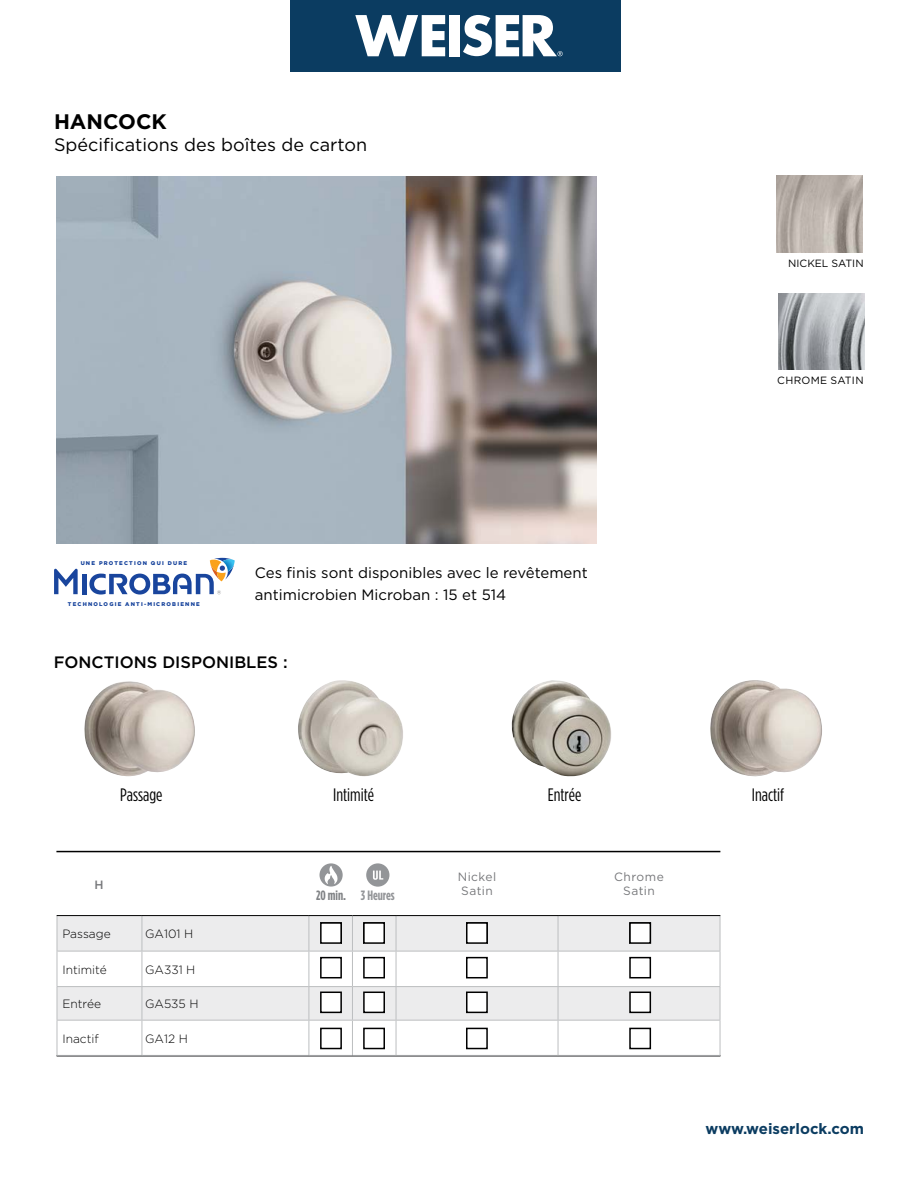
<style>
.page{position:relative;width:918px;height:1188px;background:#fff}
.page>*{position:absolute;margin:0;border:0;box-sizing:border-box;transform-origin:0 0}
.t1{font:700 21px "Gotham";color:#000}
.t2{font:18px "Gotham";color:#000}
.t3{font:18px "Gotham Condensed";color:#000}
.t4{font:500 16.5px "Gotham";color:#000}
.t5{font:15px/21.6px "Gotham";color:#000}
.t6{font:700 15px "Gotham";color:#0b3c61}
.t7{font:700 13.5px "Gotham Condensed";color:#939598}
.t8{font:300 12px "Gotham";color:#000}
.t9{font:12px/14.4px "Gotham";letter-spacing:.035em;color:#77787b}
.t10{font:500 12px "Gotham";color:#77787b}
.t11{font:10.5px "Gotham";color:#000}
.t12{font:10.5px "Gotham";letter-spacing:.03em;color:#000}
.t13{font:900 5.4px "Gotham";letter-spacing:.22em;color:#19459d}
.s1{color:#808285}
</style>
<div class="page">
<img style="left:56px;top:177px;width:540px;height:367px">
<div style="left:291px;top:0;width:330px;height:71px;background:#0b3c61"></div>
<svg style="left:355px;top:15px;width:90px;height:41px"></svg>
<div style="left:449px;top:15px;width:10px;height:41px;background:#fff"></div>
<svg style="left:463px;top:15px;width:100px;height:41px"></svg>
<hr style="left:82px;top:574px;width:4px;height:20px;background:#19459d">
<svg style="left:54px;top:569px;width:24px;height:25px"></svg>
<svg style="left:89px;top:558px;width:146px;height:37px"></svg>
<img style="left:778px;top:293px;width:87px;height:77px">
<img style="left:776px;top:175px;width:86px;height:77px">
<img style="left:84px;top:681px;width:111px;height:95px">
<img style="left:298px;top:680px;width:105px;height:97px">
<img style="left:511px;top:680px;width:100px;height:97px">
<img style="left:710px;top:680px;width:112px;height:97px">
<svg style="left:58px;top:916px;width:662px;height:35px;background:#eaeaeb"></svg>
<div style="left:58px;top:987px;width:662px;height:33px;background:#ececed"></div>
<hr style="left:57px;top:916px;width:1px;height:35px;background:#bcbec0">
<hr style="left:57px;top:951px;width:1px;height:35px;background:#bcbec0">
<hr style="left:142px;top:916px;width:1px;height:35px;background:#bcbec0">
<hr style="left:142px;top:951px;width:1px;height:35px;background:#bcbec0">
<hr style="left:309px;top:916px;width:1px;height:35px;background:#bcbec0">
<hr style="left:309px;top:951px;width:1px;height:35px;background:#bcbec0">
<hr style="left:352px;top:916px;width:1px;height:35px;background:#bcbec0">
<hr style="left:396px;top:916px;width:1px;height:35px;background:#bcbec0">
<hr style="left:558px;top:916px;width:1px;height:35px;background:#bcbec0">
<hr style="left:352px;top:951px;width:1px;height:35px;background:#bcbec0">
<hr style="left:396px;top:951px;width:1px;height:35px;background:#bcbec0">
<hr style="left:558px;top:951px;width:1px;height:35px;background:#bcbec0">
<hr style="left:720px;top:951px;width:1px;height:35px;background:#bcbec0">
<hr style="left:720px;top:916px;width:1px;height:35px;background:#bcbec0">
<hr style="left:57px;top:1021px;width:1px;height:34px;background:#bcbec0">
<hr style="left:142px;top:1021px;width:1px;height:34px;background:#bcbec0">
<hr style="left:309px;top:1021px;width:1px;height:34px;background:#bcbec0">
<hr style="left:352px;top:1021px;width:1px;height:34px;background:#bcbec0">
<hr style="left:396px;top:1021px;width:1px;height:34px;background:#bcbec0">
<hr style="left:558px;top:1021px;width:1px;height:34px;background:#bcbec0">
<hr style="left:720px;top:1021px;width:1px;height:34px;background:#bcbec0">
<hr style="left:57px;top:915px;width:85px;height:1px;background:#000">
<hr style="left:142px;top:915px;width:167px;height:1px;background:#000">
<hr style="left:309px;top:915px;width:43px;height:1px;background:#000">
<hr style="left:352px;top:915px;width:44px;height:1px;background:#000">
<hr style="left:396px;top:915px;width:162px;height:1px;background:#000">
<hr style="left:558px;top:915px;width:162px;height:1px;background:#000">
<hr style="left:57px;top:951px;width:85px;height:1px;background:#bcbec0">
<hr style="left:142px;top:951px;width:167px;height:1px;background:#bcbec0">
<hr style="left:309px;top:951px;width:43px;height:1px;background:#bcbec0">
<hr style="left:352px;top:951px;width:44px;height:1px;background:#bcbec0">
<hr style="left:396px;top:951px;width:162px;height:1px;background:#bcbec0">
<hr style="left:558px;top:951px;width:162px;height:1px;background:#bcbec0">
<hr style="left:57px;top:1020px;width:85px;height:1px;background:#bcbec0">
<hr style="left:142px;top:1020px;width:167px;height:1px;background:#bcbec0">
<hr style="left:309px;top:1020px;width:43px;height:1px;background:#bcbec0">
<hr style="left:352px;top:1020px;width:44px;height:1px;background:#bcbec0">
<hr style="left:396px;top:1020px;width:162px;height:1px;background:#bcbec0">
<hr style="left:558px;top:1020px;width:162px;height:1px;background:#bcbec0">
<hr style="left:57px;top:986px;width:85px;height:1px;background:#bcbec0">
<hr style="left:142px;top:986px;width:167px;height:1px;background:#bcbec0">
<hr style="left:309px;top:986px;width:43px;height:1px;background:#bcbec0">
<hr style="left:352px;top:986px;width:44px;height:1px;background:#bcbec0">
<hr style="left:396px;top:986px;width:162px;height:1px;background:#bcbec0">
<hr style="left:558px;top:986px;width:162px;height:1px;background:#bcbec0">
<hr style="left:57px;top:1055px;width:85px;height:1px;background:#bcbec0">
<hr style="left:142px;top:1055px;width:167px;height:1px;background:#bcbec0">
<hr style="left:309px;top:1055px;width:43px;height:1px;background:#bcbec0">
<hr style="left:352px;top:1055px;width:44px;height:1px;background:#bcbec0">
<hr style="left:396px;top:1055px;width:162px;height:1px;background:#bcbec0">
<hr style="left:558px;top:1055px;width:162px;height:1px;background:#bcbec0">
<hr style="left:57px;top:987px;width:1px;height:33px;background:#bcbec0">
<hr style="left:142px;top:987px;width:1px;height:33px;background:#bcbec0">
<hr style="left:309px;top:987px;width:1px;height:33px;background:#bcbec0">
<hr style="left:352px;top:987px;width:1px;height:33px;background:#bcbec0">
<hr style="left:396px;top:987px;width:1px;height:33px;background:#bcbec0">
<hr style="left:558px;top:987px;width:1px;height:33px;background:#bcbec0">
<hr style="left:720px;top:987px;width:1px;height:33px;background:#bcbec0">
<hr style="left:56px;top:851px;width:664px;height:1px;background:#000">
<div style="left:320px;top:957px;width:22px;height:21px;border:2px solid #000"></div>
<div style="left:321px;top:992px;width:20px;height:20px;background:#fff"></div>
<div style="left:320px;top:992px;width:22px;height:21px;border:2px solid #000"></div>
<div style="left:320px;top:1028px;width:22px;height:21px;border:2px solid #000"></div>
<div style="left:321px;top:923px;width:20px;height:20px;background:#fff"></div>
<div style="left:320px;top:922px;width:22px;height:22px;border:2px solid #000"></div>
<div style="left:629px;top:957px;width:22px;height:21px;border:2px solid #000"></div>
<div style="left:630px;top:992px;width:20px;height:20px;background:#fff"></div>
<div style="left:629px;top:992px;width:22px;height:21px;border:2px solid #000"></div>
<div style="left:629px;top:1028px;width:22px;height:21px;border:2px solid #000"></div>
<div style="left:630px;top:923px;width:20px;height:20px;background:#fff"></div>
<div style="left:629px;top:922px;width:22px;height:22px;border:2px solid #000"></div>
<div style="left:466px;top:957px;width:22px;height:21px;border:2px solid #000"></div>
<div style="left:467px;top:992px;width:20px;height:20px;background:#fff"></div>
<div style="left:466px;top:992px;width:22px;height:21px;border:2px solid #000"></div>
<div style="left:466px;top:1028px;width:22px;height:21px;border:2px solid #000"></div>
<div style="left:467px;top:923px;width:20px;height:20px;background:#fff"></div>
<div style="left:466px;top:922px;width:22px;height:22px;border:2px solid #000"></div>
<svg style="left:320px;top:863px;width:23px;height:24px"></svg>
<svg style="left:325px;top:866px;width:13px;height:18px"></svg>
<div style="left:363px;top:957px;width:22px;height:21px;border:2px solid #000"></div>
<div style="left:364px;top:992px;width:20px;height:20px;background:#fff"></div>
<div style="left:363px;top:992px;width:22px;height:21px;border:2px solid #000"></div>
<div style="left:363px;top:1028px;width:22px;height:21px;border:2px solid #000"></div>
<div style="left:364px;top:923px;width:20px;height:20px;background:#fff"></div>
<div style="left:363px;top:922px;width:22px;height:22px;border:2px solid #000"></div>
<div style="left:366px;top:863px;width:23px;height:24px;background:#939598;border-radius:50%"></div>
<svg style="left:373px;top:871px;width:10px;height:9px"></svg>
<h1 class="t1" style="left:54px;top:108px;width:114px">HANCOCK</h1>
<p class="t2" style="left:54px;top:133px;width:315px">Spécifications des boîtes de carton</p>
<p class="t13" style="left:81px;top:560px;width:108px">UNE PROTECTION QUI DURE</p>
<p class="t13" style="left:68px;top:601px;width:133px">TECHNOLOGIE ANTI-MICROBIENNE</p>
<p class="t5" style="left:255px;top:562px;width:334px">Ces finis sont disponibles avec le revêtement antimicrobien Microban : 15 et 514</p>
<p class="t4" style="left:54px;top:652px;width:235px">FONCTIONS DISPONIBLES :</p>
<p class="t11" style="left:788px;top:257px;width:77px">NICKEL SATIN</p>
<p class="t12" style="left:777px;top:374px;width:88px">CHROME SATIN</p>
<p class="t3" style="left:120px;top:785px;width:44px">Passage</p>
<p class="t3" style="left:333px;top:785px;width:43px">Intimité</p>
<p class="t3" style="left:548px;top:785px;width:35px">Entrée</p>
<p class="t3" style="left:752px;top:785px;width:34px">Inactif</p>
<p class="t10" style="left:95px;top:876px;width:11px">H</p>
<p class="t9" style="left:458px;top:869px;width:40px">Nickel<br>Satin</p>
<p class="t9" style="left:614px;top:869px;width:51px;text-align:center">Chrome<br>Satin</p>
<p class="t8" style="left:62px;top:926px;width:50px">Passage</p>
<p class="t8" style="left:145px;top:926px;width:50px">GA101 H</p>
<p class="t8" style="left:62px;top:962px;width:46px">Intimité</p>
<p class="t8" style="left:145px;top:962px;width:52px">GA331 H</p>
<p class="t8" style="left:62px;top:996px;width:40px">Entrée</p>
<p class="t8" style="left:145px;top:996px;width:55px">GA535 H</p>
<p class="t8" style="left:62px;top:1031px;width:38px">Inactif</p>
<p class="t8" style="left:145px;top:1031px;width:44px">GA12 H</p>
<p class="t7" style="left:316px;top:888px;width:80px"><span class="s1">20 min.</span> 3 Heures</p>
<p class="t6" style="left:706px;top:1119px;width:160px">www.weiserlock.com</p>
</div>
